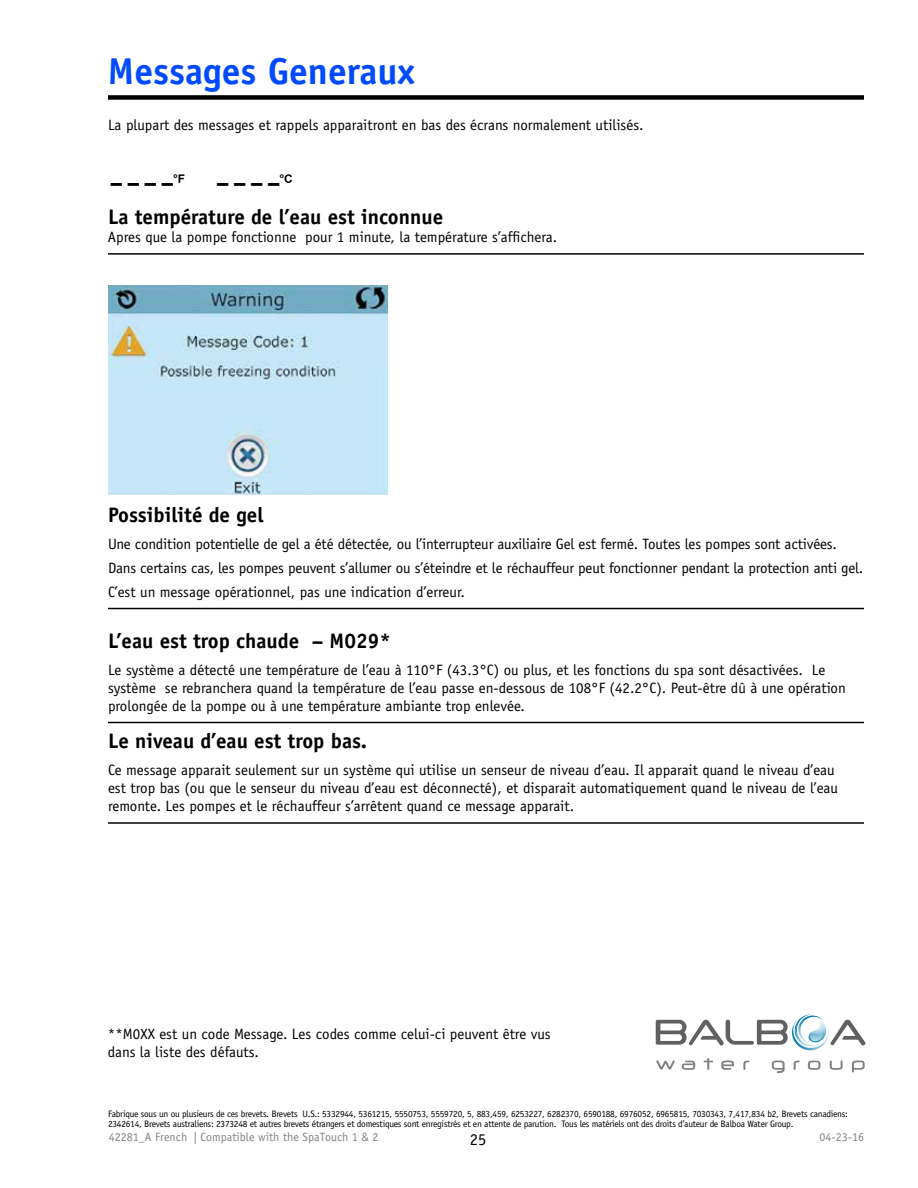
<style>
.page{position:relative;width:918px;height:1188px;background:#fff}
.page>*{position:absolute;margin:0;border:0;box-sizing:border-box;transform-origin:0 0}
.t1{font:700 37.5px "Officina Sans";color:#004bff}
.t2{font:700 21px "Officina Sans";color:#000}
.t3{font:700 20.4px "Arial";color:#000}
.t4{font:16.5px "Officina Sans";color:#000}
.t5{font:15px/18px "Officina Sans";color:#000}
.t6{font:12px "Officina Sans";color:#808285}
.t7{font:9.3px/10.5px "Officina Sans";letter-spacing:-.025em;color:#000}
</style>
<div class="page">
<svg style="left:656px;top:1060px;width:19px;height:10px"></svg>
<svg style="left:682px;top:1061px;width:13px;height:9px"></svg>
<svg style="left:704px;top:1058px;width:9px;height:12px"></svg>
<svg style="left:721px;top:1060px;width:13px;height:10px"></svg>
<svg style="left:794px;top:1061px;width:6px;height:9px"></svg>
<svg style="left:743px;top:1061px;width:6px;height:9px"></svg>
<svg style="left:808px;top:1061px;width:12px;height:9px"></svg>
<svg style="left:830px;top:1060px;width:13px;height:10px"></svg>
<svg style="left:772px;top:1061px;width:13px;height:12px"></svg>
<svg style="left:852px;top:1061px;width:13px;height:11px"></svg>
<svg style="left:656px;top:1015px;width:209px;height:36px"></svg>
<div style="left:108px;top:95px;width:756px;height:5px;background:#000"></div>
<hr style="left:108px;top:722px;width:756px;height:1px;background:#000">
<hr style="left:108px;top:608px;width:756px;height:1px;background:#000">
<hr style="left:108px;top:253px;width:756px;height:2px;background:#000">
<hr style="left:108px;top:822px;width:756px;height:2px;background:#000">
<img style="left:108px;top:285px;width:280px;height:210px">
<h1 class="t1" style="left:108px;top:47px;width:308px">Messages Generaux</h1>
<p class="t5" style="left:108px;top:116px;width:537px">La plupart des messages et rappels apparaitront en bas des écrans normalement utilisés.</p>
<h3 class="t3" style="left:111px;top:169px;width:76px">– – – –<sup>°F</sup></h3>
<h3 class="t3" style="left:217px;top:169px;width:77px">– – – –<sup>°C</sup></h3>
<h2 class="t2" style="left:108px;top:204px;width:337px">La température de l’eau est inconnue</h2>
<p class="t5" style="left:108px;top:228px;width:451px">Apres que la pompe fonctionne pour 1 minute, la température s’affichera.</p>
<h2 class="t2" style="left:108px;top:502px;width:157px">Possibilité de gel</h2>
<p class="t5" style="left:108px;top:532px;width:757px;line-height:24px">Une condition potentielle de gel a été détectée, ou l’interrupteur auxiliaire Gel est fermé. Toutes les pompes sont activées.<br>Dans certains cas, les pompes peuvent s’allumer ou s’éteindre et le réchauffeur peut fonctionner pendant la protection anti gel.<br>C’est un message opérationnel, pas une indication d’erreur.</p>
<h2 class="t2" style="left:108px;top:628px;width:285px">L’eau est trop chaude – M029*</h2>
<p class="t5" style="left:108px;top:661px;width:739px">Le système a détecté une température de l’eau à 110°F (43.3°C) ou plus, et les fonctions du spa sont désactivées. Le système se rebranchera quand la température de l’eau passe en-dessous de 108°F (42.2°C). Peut-être dû à une opération prolongée de la pompe ou à une température ambiante trop enlevée.</p>
<h2 class="t2" style="left:108px;top:728px;width:260px">Le niveau d’eau est trop bas.</h2>
<p class="t5" style="left:108px;top:761px;width:732px">Ce message apparait seulement sur un système qui utilise un senseur de niveau d’eau. Il apparait quand le niveau d’eau est trop bas (ou que le senseur du niveau d’eau est déconnecté), et disparait automatiquement quand le niveau de l’eau remonte. Les pompes et le réchauffeur s’arrêtent quand ce message apparait.</p>
<p class="t5" style="left:108px;top:1025px;width:444px">**M0XX est un code Message. Les codes comme celui-ci peuvent être vus dans la liste des défauts.</p>
<p class="t7" style="left:108px;top:1109px;width:741px">Fabrique sous un ou plusieurs de ces brevets. Brevets U.S.: 5332944, 5361215, 5550753, 5559720, 5, 883,459, 6253227, 6282370, 6590188, 6976052, 6965815, 7030343, 7,417,834 b2, Brevets canadiens:<br>2342614, Brevets australiens: 2373248 et autres brevets étrangers et domestiques sont enregistrés et en attente de parution. Tous les matériels ont des droits d’auteur de Balboa Water Group.</p>
<p class="t6" style="left:109px;top:1130px;width:271px">42281_A French | Compatible with the SpaTouch 1 &amp; 2</p>
<p class="t4" style="left:470px;top:1129px;width:18px">25</p>
<p class="t6" style="left:820px;top:1130px;width:46px">04-23-16</p>
</div>
